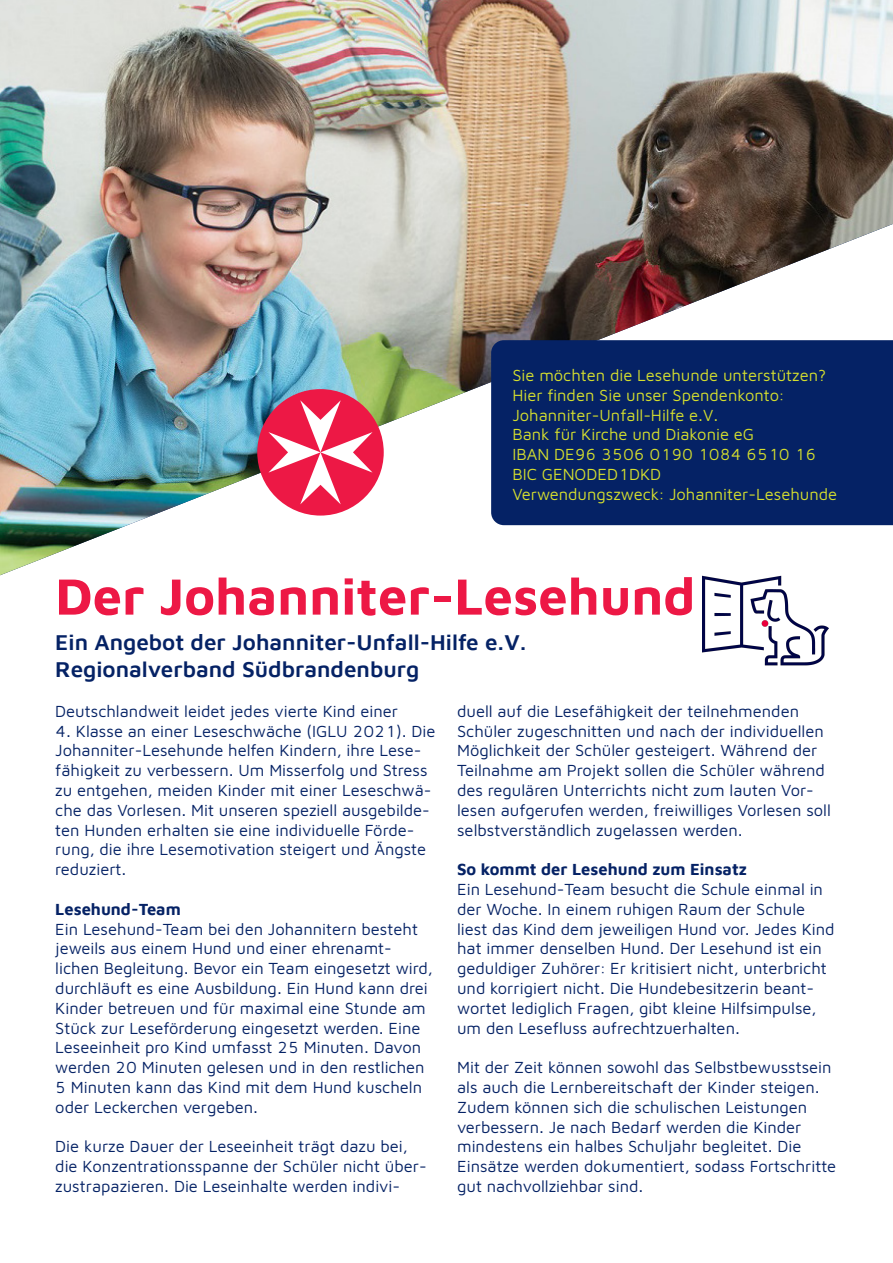
<style>
.page{position:relative;width:893px;height:1263px;background:#fff}
.page>*{position:absolute;margin:0;border:0;box-sizing:border-box;transform-origin:0 0}
.t1{font:700 52.5px "Maven Johanniter";color:#ed1845}
.t2{font:600 22.5px "Maven Johanniter";color:#052265}
.t3{font:16.5px/19.8px "Maven Johanniter";color:#052265}
.t4{font:16.5px "Maven Johanniter";color:#d5df2e}
.t5{font:700 16.5px "Maven Johanniter";color:#052265}
.s1{font-weight:700}
</style>
<div class="page">
<img style="left:0;top:0;width:893px;height:575px">
<div style="left:257px;top:389px;width:127px;height:127px;background:#ed1845;border-radius:50%"></div>
<svg style="left:268px;top:400px;width:105px;height:104px"></svg>
<div style="left:491px;top:340px;width:402px;height:185px;background:#052265"></div>
<img style="left:703px;top:557px;width:126px;height:109px">
<p class="t4" style="left:512px;top:364px;width:315px">Sie möchten die Lesehunde unterstützen?</p>
<p class="t4" style="left:512px;top:384px;width:273px">Hier finden Sie unser Spendenkonto:</p>
<p class="t4" style="left:512px;top:404px;width:208px">Johanniter-Unfall-Hilfe e.V.</p>
<p class="t4" style="left:512px;top:423px;width:243px">Bank für Kirche und Diakonie eG</p>
<p class="t4" style="left:512px;top:443px;width:305px">IBAN DE96 3506 0190 1084 6510 16</p>
<p class="t4" style="left:512px;top:463px;width:150px">BIC GENODED1DKD</p>
<p class="t4" style="left:512px;top:483px;width:326px">Verwendungszweck: Johanniter-Lesehunde</p>
<p class="t1" style="left:55px;top:559px;width:641px">Der Johanniter-Lesehund</p>
<p class="t2" style="left:55px;top:626px;width:473px">Ein Angebot der Johanniter-Unfall-Hilfe e.V.</p>
<p class="t2" style="left:55px;top:653px;width:365px">Regionalverband Südbrandenburg</p>
<p class="t3" style="left:55px;top:700px;width:344px">Deutschlandweit leidet jedes vierte Kind einer</p>
<p class="t3" style="left:55px;top:720px;width:382px">4. Klasse an einer Leseschwäche (IGLU 2021). Die Johanniter-Lesehunde helfen Kindern, ihre Lese&shy;fähigkeit zu verbessern. Um Misserfolg und Stress zu entgehen, meiden Kinder mit einer Leseschwä&shy;che das Vorlesen. Mit unseren speziell ausgebilde&shy;ten Hunden erhalten sie eine individuelle Förde&shy;rung, die ihre Lesemotivation steigert und Ängste reduziert.</p>
<p class="t5" style="left:55px;top:897px;width:127px">Lesehund-Team</p>
<p class="t3" style="left:55px;top:918px;width:379px">Ein Lesehund-Team bei den Johannitern besteht jeweils aus einem Hund und einer ehrenamt&shy;lichen Begleitung. Bevor ein Team eingesetzt wird, durchläuft es eine Ausbildung. Ein Hund kann drei Kinder betreuen und für maximal eine Stunde am Stück zur Leseförderung eingesetzt werden. Eine Leseeinheit pro Kind umfasst 25 Minuten. Davon werden 20 Minuten gelesen und in den restlichen 5 Minuten kann das Kind mit dem Hund kuscheln oder Leckerchen vergeben.</p>
<p class="t3" style="left:55px;top:1136px;width:373px">Die kurze Dauer der Leseeinheit trägt dazu bei, die Konzentrationsspanne der Schüler nicht über&shy;zustrapazieren. Die Leseinhalte werden indivi-</p>
<p class="t3" style="left:457px;top:700px;width:375px">duell auf die Lesefähigkeit der teilnehmenden Schüler zugeschnitten und nach der individuellen Möglichkeit der Schüler gesteigert. Während der Teilnahme am Projekt sollen die Schüler während des regulären Unterrichts nicht zum lauten Vor&shy;lesen aufgerufen werden, freiwilliges Vorlesen soll selbstverständlich zugelassen werden.</p>
<p class="t3" style="left:457px;top:858px;width:379px"><span class="s1">So kommt der Lesehund zum Einsatz<br></span>Ein Lesehund-Team besucht die Schule einmal in der Woche. In einem ruhigen Raum der Schule liest das Kind dem jeweiligen Hund vor. Jedes Kind hat immer denselben Hund. Der Lesehund ist ein geduldiger Zuhörer: Er kritisiert nicht, unterbricht und korrigiert nicht. Die Hundebesitzerin beant&shy;wortet lediglich Fragen, gibt kleine Hilfsimpulse, um den Lesefluss aufrechtzuerhalten.</p>
<p class="t3" style="left:457px;top:1056px;width:381px">Mit der Zeit können sowohl das Selbstbewusstsein als auch die Lernbereitschaft der Kinder steigen.<br>Zudem können sich die schulischen Leistungen verbessern. Je nach Bedarf werden die Kinder mindestens ein halbes Schuljahr begleitet. Die Einsätze werden dokumentiert, sodass Fortschritte gut nachvollziehbar sind.</p>
</div>
